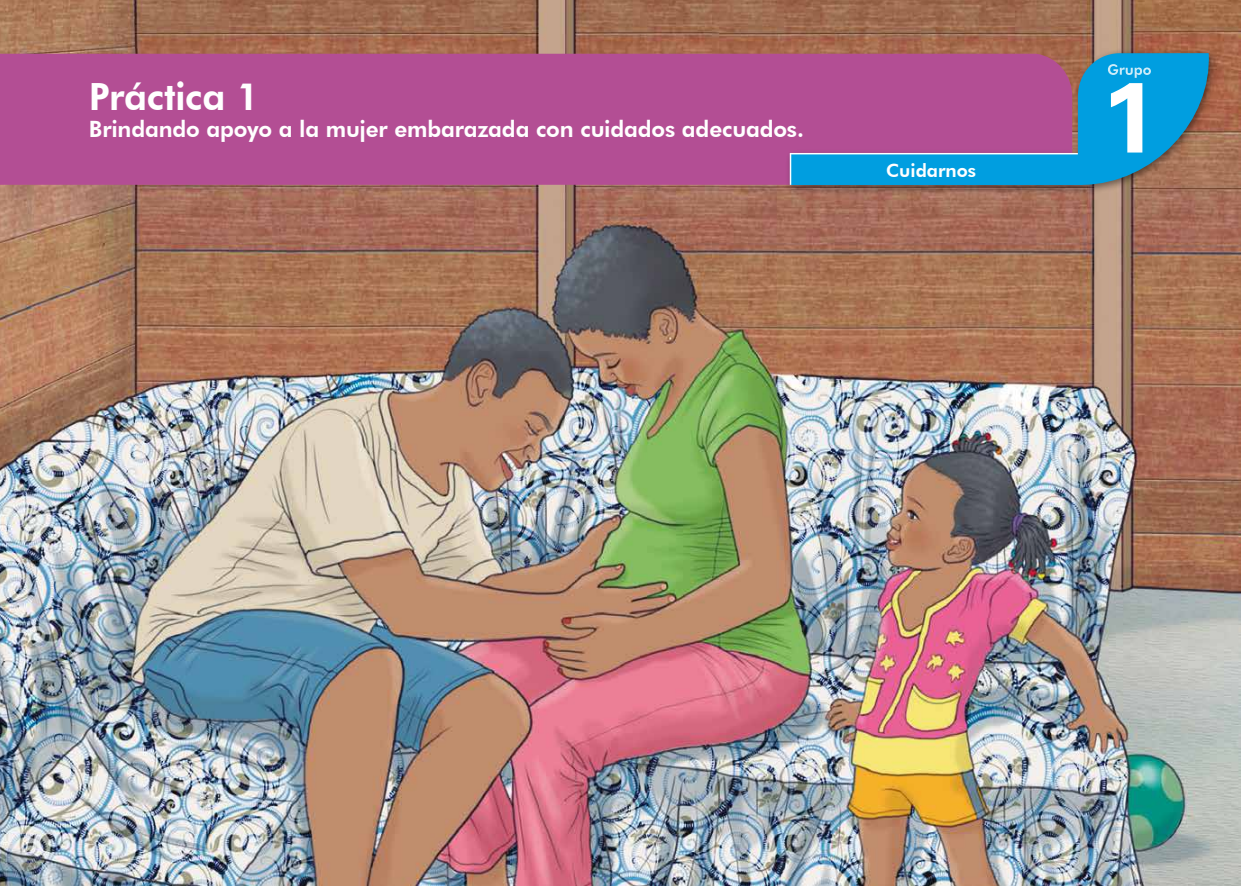
<style>
.page{position:relative;width:1241px;height:886px;background:#fff}
.page>*{position:absolute;margin:0;border:0;box-sizing:border-box;transform-origin:0 0}
.t1{font:700 99.88px "Univers";color:#fff}
.t2{font:800 37.5px "Futura BT";letter-spacing:-.01em;color:#fff}
.t3{font:800 22.5px "Futura BT";letter-spacing:-.01em;color:#fff}
.t4{font:800 18.12px "Futura BT";color:#fff}
</style>
<div class="page">
<img style="left:0;top:0;width:1240px;height:886px">
<div style="left:0;top:54px;width:785px;height:131px;background:#b34e94"></div>
<div style="left:785px;top:48px;width:432px;height:147px;background:#000;opacity:.45"></div>
<svg style="left:789px;top:53px;width:422px;height:132px;background:#6b70ab"></svg>
<svg style="left:1107px;top:64px;width:43px;height:14px"></svg>
<hr style="left:789px;top:153px;width:288px;height:1px;background:#fff">
<hr style="left:789px;top:153px;width:2px;height:32px;background:#fff">
<h2 class="t2" style="left:89px;top:74px;width:172px">Práctica 1</h2>
<p class="t3" style="left:89px;top:115px;width:716px">Brindando apoyo a la mujer embarazada con cuidados adecuados.</p>
<p class="t4" style="left:886px;top:159px;width:91px">Cuidarnos</p>
<h1 class="t1" style="left:1101px;top:58px;width:57px">1</h1>
</div>
